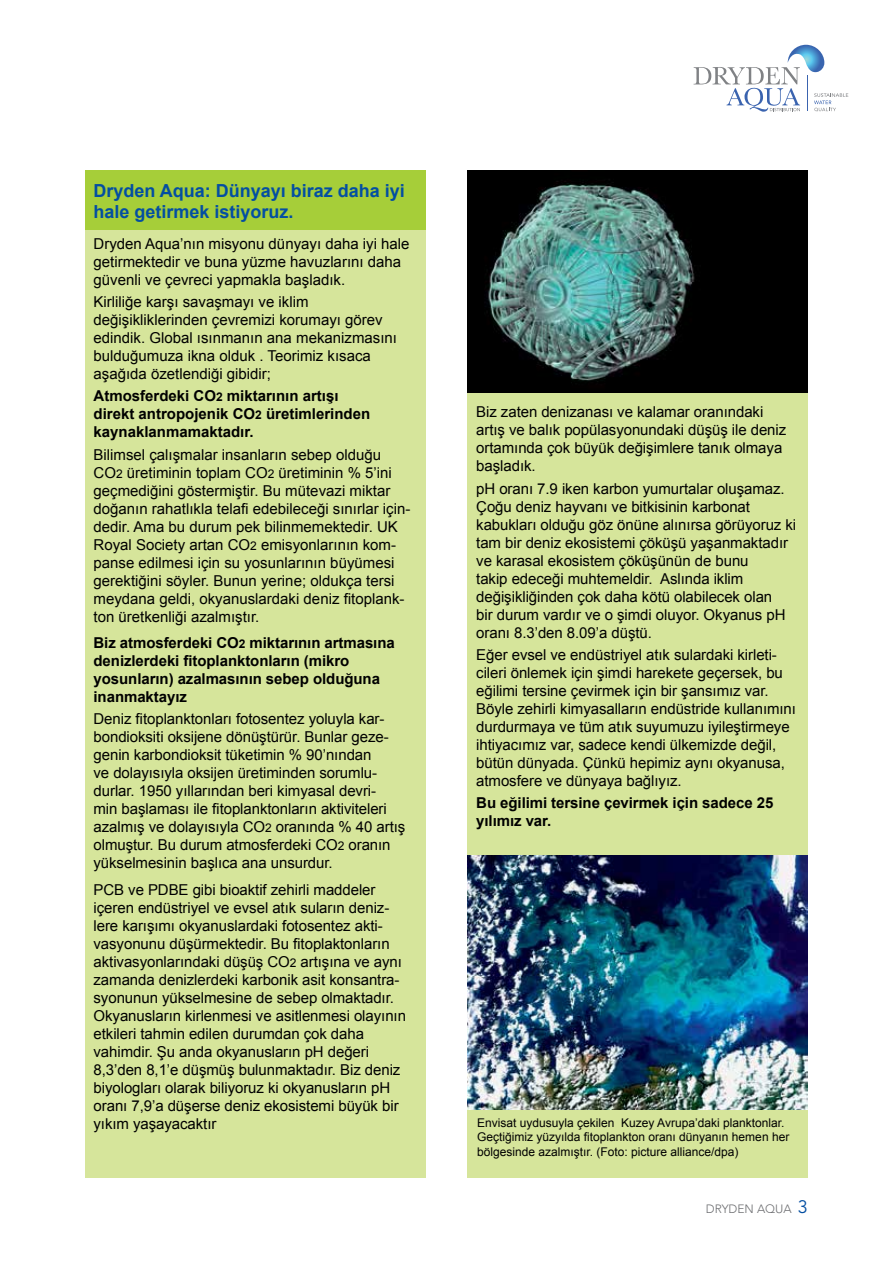
<style>
.page{position:relative;width:893px;height:1263px;background:#fff}
.page>*{position:absolute;margin:0;border:0;box-sizing:border-box;transform-origin:0 0}
.t1{font:700 18px/21px "Arial";color:#034ea2}
.t2{font:15px/18px "Arial";letter-spacing:-.005em;color:#000}
.t3{font:700 15px/18px "Arial";letter-spacing:-.005em;color:#000}
.t4{font:12px/14.4px "Arial";color:#000}
.t5{font:300 12px "Avenir";color:#6d6e71}
.s1{font-size:12px}
.s2{font-weight:400;font-size:18px;color:#034ea2}
</style>
<div class="page">
<div style="left:85px;top:170px;width:340px;height:1008px;background:#d6e59b"></div>
<svg style="left:693px;top:45px;width:155px;height:67px"></svg>
<div style="left:468px;top:170px;width:340px;height:1008px;background:#d6e59b"></div>
<div style="left:85px;top:170px;width:340px;height:60px;background:#a6ce39"></div>
<img style="left:468px;top:855px;width:340px;height:255px">
<img style="left:468px;top:170px;width:340px;height:223px">
<p class="t1" style="left:94px;top:181px;width:313px">Dryden Aqua: Dünyayı biraz daha iyi hale getirmek istiyoruz.</p>
<p class="t2" style="left:94px;top:235px;width:317px">Dryden Aqua’nın misyonu dünyayı daha iyi hale getirmektedir ve buna yüzme havuzlarını daha güvenli ve çevreci yapmakla başladık.</p>
<p class="t2" style="left:94px;top:293px;width:305px">Kirliliğe karşı savaşmayı ve iklim değişikliklerinden çevremizi korumayı görev edindik. Global ısınmanın ana mekanizmasını bulduğumuza ikna olduk . Teorimiz kısaca aşağıda özetlendiği gibidir;</p>
<p class="t3" style="left:94px;top:387px;width:278px">Atmosferdeki CO<span class="s1">2</span> miktarının artışı direkt antropojenik CO<span class="s1">2</span> üretimlerinden kaynaklanmamaktadır.</p>
<p class="t2" style="left:94px;top:445px;width:318px">Bilimsel çalışmalar insanların sebep olduğu CO<span class="s1">2</span> üretiminin toplam CO<span class="s1">2</span> üretiminin % 5’ini geçmediğini göstermiştir. Bu mütevazi miktar doğanın rahatlıkla telafi edebileceği sınırlar için&shy;dedir. Ama bu durum pek bilinmemektedir. UK Royal Society artan CO<span class="s1">2</span> emisyonlarının kom&shy;panse edilmesi için su yosunlarının büyümesi gerektiğini söyler. Bunun yerine; oldukça tersi meydana geldi, okyanuslardaki deniz fitoplank&shy;ton üretkenliği azalmıştır.</p>
<p class="t3" style="left:94px;top:634px;width:303px">Biz atmosferdeki CO<span class="s1">2</span> miktarının artmasına denizlerdeki fitoplanktonların (mikro yosunların) azalmasının sebep olduğuna inanmaktayız</p>
<p class="t2" style="left:94px;top:710px;width:313px">Deniz fitoplanktonları fotosentez yoluyla kar&shy;bondioksiti oksijene dönüştürür. Bunlar geze&shy;genin karbondioksit tüketimin % 90’nından<br>ve dolayısıyla oksijen üretiminden sorumlu&shy;durlar. 1950 yıllarından beri kimyasal devri-<br>min başlaması ile fitoplanktonların aktiviteleri azalmış ve dolayısıyla CO<span class="s1">2</span> oranında % 40 artış olmuştur. Bu durum atmosferdeki CO<span class="s1">2</span> oranın yükselmesinin başlıca ana unsurdur.</p>
<p class="t2" style="left:94px;top:881px;width:314px">PCB ve PDBE gibi bioaktif zehirli maddeler içeren endüstriyel ve evsel atık suların deniz&shy;lere karışımı okyanuslardaki fotosentez akti&shy;vasyonunu düşürmektedir. Bu fitoplaktonların aktivasyonlarındaki düşüş CO<span class="s1">2</span> artışına ve aynı zamanda denizlerdeki karbonik asit konsantra&shy;syonunun yükselmesine de sebep olmaktadır.<br>Okyanusların kirlenmesi ve asitlenmesi olayının etkileri tahmin edilen durumdan çok daha vahimdir. Şu anda okyanusların pH değeri 8,3’den 8,1’e düşmüş bulunmaktadır. Biz deniz biyologları olarak biliyoruz ki okyanusların pH oranı 7,9’a düşerse deniz ekosistemi büyük bir yıkım yaşayacaktır</p>
<p class="t2" style="left:476px;top:403px;width:312px">Biz zaten denizanası ve kalamar oranındaki artış ve balık popülasyonundaki düşüş ile deniz ortamında çok büyük değişimlere tanık olmaya başladık.</p>
<p class="t2" style="left:476px;top:480px;width:321px">pH oranı 7.9 iken karbon yumurtalar oluşamaz.<br>Çoğu deniz hayvanı ve bitkisinin karbonat kabukları olduğu göz önüne alınırsa görüyoruz ki tam bir deniz ekosistemi çöküşü yaşanmaktadır ve karasal ekosistem çöküşünün de bunu<br>takip edeceği muhtemeldir. Aslında iklim değişikliğinden çok daha kötü olabilecek olan<br>bir durum vardır ve o şimdi oluyor. Okyanus pH oranı 8.3’den 8.09’a düştü.</p>
<p class="t2" style="left:476px;top:646px;width:321px">Eğer evsel ve endüstriyel atık sulardaki kirleti&shy;cileri önlemek için şimdi harekete geçersek, bu eğilimi tersine çevirmek için bir şansımız var.<br>Böyle zehirli kimyasalların endüstride kullanımını durdurmaya ve tüm atık suyumuzu iyileştirmeye ihtiyacımız var, sadece kendi ülkemizde değil, bütün dünyada. Çünkü hepimiz aynı okyanusa, atmosfere ve dünyaya bağlıyız.</p>
<p class="t3" style="left:476px;top:794px;width:299px">Bu eğilimi tersine çevirmek için sadece 25 yılımız var.</p>
<p class="t4" style="left:477px;top:1115px;width:314px">Envisat uydusuyla çekilen Kuzey Avrupa’daki planktonlar.<br>Geçtiğimiz yüzyılda fitoplankton oranı dünyanın hemen her bölgesinde azalmıştır. (Foto: picture alliance/dpa)</p>
<p class="t5" style="left:706px;top:1202px;width:104px">DRYDEN AQUA <span class="s2">3</span></p>
</div>
